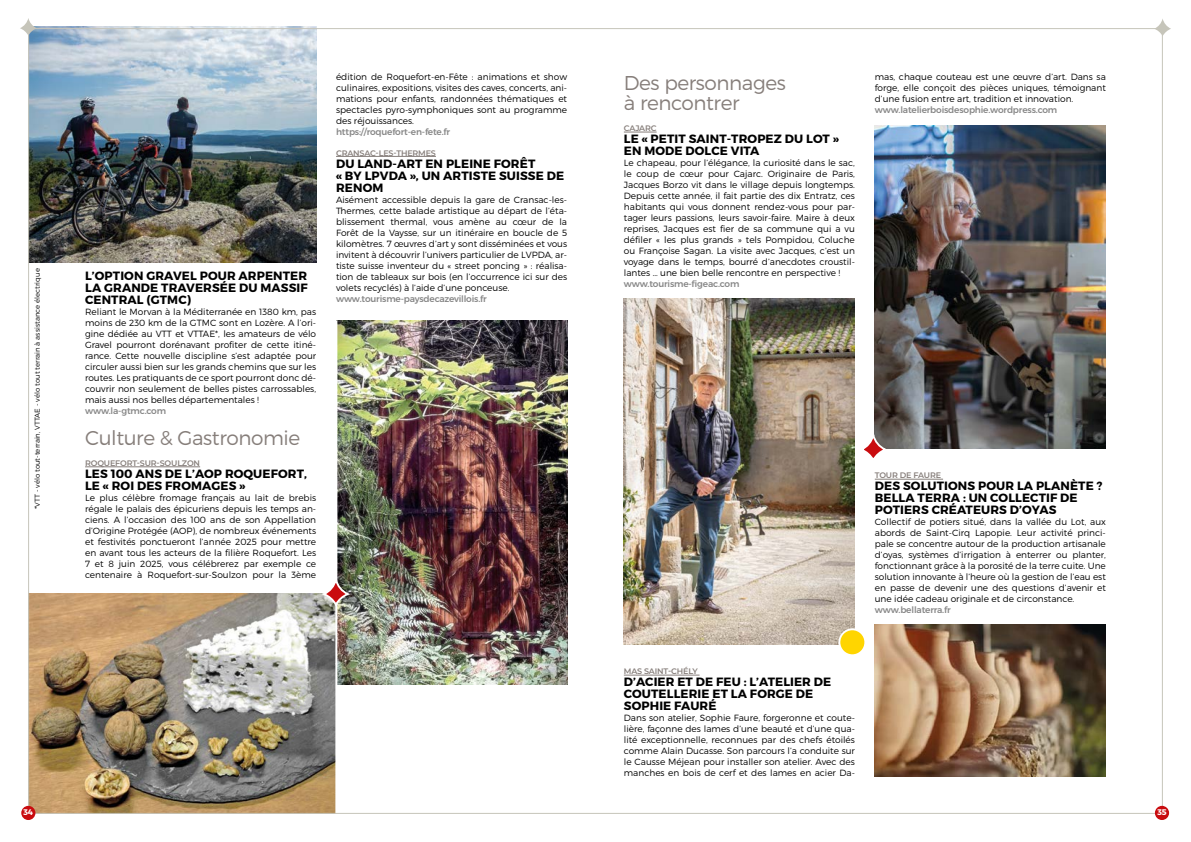
<style>
.page{position:relative;width:1191px;height:842px;background:#fff}
.page>*{position:absolute;margin:0;border:0;box-sizing:border-box;transform-origin:0 0}
.t1{font:300 20px/20px "Montserrat";letter-spacing:-.02em;color:#867e7a}
.t2{font:700 12px/12px "Montserrat";letter-spacing:.01em;color:#000}
.t3{font:300 9px/11px "Montserrat";color:#000;text-align:justify}
.t4{font:500 9px "Montserrat";letter-spacing:-.02em;color:#878787}
.t5{font:700 8.2px "Montserrat";color:#fff}
.t6{font:600 8px "Montserrat";letter-spacing:-.02em;color:#867e7a}
.t7{font:300 7px "Montserrat";color:#000}
</style>
<div class="page">
<hr style="left:85px;top:467px;width:115px;height:1px;background:#867e7a">
<hr style="left:336px;top:156px;width:100px;height:1px;background:#867e7a">
<hr style="left:624px;top:132px;width:32px;height:1px;background:#867e7a">
<hr style="left:624px;top:675px;width:75px;height:1px;background:#867e7a">
<hr style="left:874px;top:479px;width:69px;height:1px;background:#867e7a">
<img style="left:30px;top:27px;width:286px;height:236px">
<img style="left:30px;top:593px;width:305px;height:219px">
<img style="left:337px;top:320px;width:230px;height:364px">
<img style="left:624px;top:298px;width:231px;height:347px">
<img style="left:874px;top:126px;width:232px;height:323px">
<img style="left:874px;top:624px;width:232px;height:153px">
<svg style="left:337px;top:570px;width:16px;height:1px"></svg>
<svg style="left:319px;top:577px;width:34px;height:31px"></svg>
<div style="left:838px;top:628px;width:28px;height:28px;background:#ffd500;border:2px solid #fff;border-radius:50%"></div>
<svg style="left:874px;top:425px;width:16px;height:1px"></svg>
<svg style="left:864px;top:433px;width:26px;height:25px"></svg>
<svg style="left:1156px;top:19px;width:15px;height:17px"></svg>
<svg style="left:20px;top:18px;width:17px;height:18px"></svg>
<div style="left:1154px;top:806px;width:15px;height:14px;background:#c90c0f;border-radius:50%"></div>
<div style="left:21px;top:806px;width:14px;height:14px;background:#c90c0f;border-radius:50%"></div>
<p class="t7" style="left:33px;top:509px;width:242px;rotate:-90deg">*VTT - vélo tout-terrain, VTTAE - vélo tout terrain à assistance électrique</p>
<h2 class="t2" style="left:85px;top:270px;width:224px;text-align:justify">L’OPTION GRAVEL POUR ARPENTER LA GRANDE TRAVERSÉE DU MASSIF CENTRAL (GTMC)</h2>
<p class="t3" style="left:85px;top:306px;width:233px">Reliant le Morvan à la Méditerranée en 1380 km, pas moins de 230 km de la GTMC sont en Lozère. A l’ori&shy;gine dédiée au VTT et VTTAE*, les amateurs de vélo Gravel pourront dorénavant profiter de cette itiné&shy;rance. Cette nouvelle discipline s’est adaptée pour circuler aussi bien sur les grands chemins que sur les routes. Les pratiquants de ce sport pourront donc dé&shy;couvrir non seulement de belles pistes carrossables, mais aussi nos belles départementales !</p>
<p class="t4" style="left:85px;top:404px;width:83px">www.la-gtmc.com</p>
<h1 class="t1" style="left:85px;top:428px;width:217px">Culture &amp; Gastronomie</h1>
<p class="t6" style="left:85px;top:457px;width:117px">ROQUEFORT-SUR-SOULZON</p>
<h2 class="t2" style="left:85px;top:468px;width:223px">LES 100 ANS DE L’AOP ROQUEFORT,<br>LE « ROI DES FROMAGES »</h2>
<p class="t3" style="left:85px;top:492px;width:233px">Le plus célèbre fromage français au lait de brebis régale le palais des épicuriens depuis les temps an&shy;ciens. A l’occasion des 100 ans de son Appellation d’Origine Protégée (AOP), de nombreux événements et festivités ponctueront l’année 2025 pour mettre en avant tous les acteurs de la filière Roquefort. Les 7 et 8 juin 2025, vous célébrerez par exemple ce centenaire à Roquefort-sur-Soulzon pour la 3ème</p>
<p class="t3" style="left:336px;top:71px;width:233px">édition de Roquefort-en-Fête : animations et show culinaires, expositions, visites des caves, concerts, ani&shy;mations pour enfants, randonnées thématiques et spectacles pyro-symphoniques sont au programme des réjouissances.</p>
<p class="t4" style="left:336px;top:124px;width:116px">https://roquefort-en-fete.fr</p>
<p class="t6" style="left:336px;top:147px;width:101px">CRANSAC-LES-THERMES</p>
<h2 class="t2" style="left:336px;top:157px;width:230px">DU LAND-ART EN PLEINE FORÊT<br>« BY LPVDA », UN ARTISTE SUISSE DE<br>RENOM</h2>
<p class="t3" style="left:336px;top:194px;width:233px">Aisément accessible depuis la gare de Cransac-les-Thermes, cette balade artistique au départ de l’éta&shy;blissement thermal, vous amène au cœur de la Forêt de la Vaysse, sur un itinéraire en boucle de 5 kilomètres. 7 œuvres d’art y sont disséminées et vous invitent à découvrir l’univers particulier de LVPDA, ar&shy;tiste suisse inventeur du « street poncing » : réalisa&shy;tion de tableaux sur bois (en l’occurrence ici sur des volets recyclés) à l’aide d’une ponceuse.</p>
<p class="t4" style="left:336px;top:291px;width:152px">www.tourisme-paysdecazevillois.fr</p>
<h1 class="t1" style="left:624px;top:73px;width:163px">Des personnages à rencontrer</h1>
<p class="t6" style="left:624px;top:123px;width:34px">CAJARC</p>
<h2 class="t2" style="left:624px;top:133px;width:216px">LE « PETIT SAINT-TROPEZ DU LOT »<br>EN MODE DOLCE VITA</h2>
<p class="t3" style="left:624px;top:157px;width:233px">Le chapeau, pour l’élégance, la curiosité dans le sac, le coup de cœur pour Cajarc. Originaire de Paris, Jacques Borzo vit dans le village depuis longtemps.<br>Depuis cette année, il fait partie des dix Entratz, ces habitants qui vous donnent rendez-vous pour par&shy;tager leurs passions, leurs savoir-faire. Maire à deux reprises, Jacques est fier de sa commune qui a vu défiler « les plus grands » tels Pompidou, Coluche ou Françoise Sagan. La visite avec Jacques, c’est un voyage dans le temps, bourré d’anecdotes croustil&shy;lantes … une bien belle rencontre en perspective !</p>
<p class="t4" style="left:624px;top:277px;width:117px">www.tourisme-figeac.com</p>
<p class="t3" style="left:874px;top:71px;width:233px">mas, chaque couteau est une œuvre d’art. Dans sa forge, elle conçoit des pièces uniques, témoignant d’une fusion entre art, tradition et innovation.</p>
<p class="t4" style="left:874px;top:102px;width:184px">www.latelierboisdesophie.wordpress.com</p>
<p class="t6" style="left:874px;top:470px;width:68px">TOUR DE FAURE</p>
<h2 class="t2" style="left:875px;top:480px;width:229px">DES SOLUTIONS POUR LA PLANÈTE ?<br>BELLA TERRA : UN COLLECTIF DE<br>POTIERS CRÉATEURS D’OYAS</h2>
<p class="t3" style="left:874px;top:516px;width:233px">Collectif de potiers situé, dans la vallée du Lot, aux abords de Saint-Cirq Lapopie. Leur activité princi&shy;pale se concentre autour de la production artisanale d’oyas, systèmes d’irrigation à enterrer ou planter, fonctionnant grâce à la porosité de la terre cuite. Une solution innovante à l’heure où la gestion de l’eau est en passe de devenir une des questions d’avenir et une idée cadeau originale et de circonstance.</p>
<p class="t4" style="left:874px;top:603px;width:77px">www.bellaterra.fr</p>
<p class="t6" style="left:624px;top:666px;width:75px">MAS SAINT-CHÉLY</p>
<h2 class="t2" style="left:624px;top:676px;width:209px">D’ACIER ET DE FEU : L’ATELIER DE<br>COUTELLERIE ET LA FORGE DE<br>SOPHIE FAURÉ</h2>
<p class="t3" style="left:624px;top:712px;width:233px">Dans son atelier, Sophie Faure, forgeronne et coute&shy;lière, façonne des lames d’une beauté et d’une qua&shy;lité exceptionnelle, reconnues par des chefs étoilés comme Alain Ducasse. Son parcours l’a conduite sur le Causse Méjean pour installer son atelier. Avec des manches en bois de cerf et des lames en acier Da-</p>
<p class="t5" style="left:24px;top:807px;width:11px">34</p>
<p class="t5" style="left:1157px;top:807px;width:11px">35</p>
</div>
